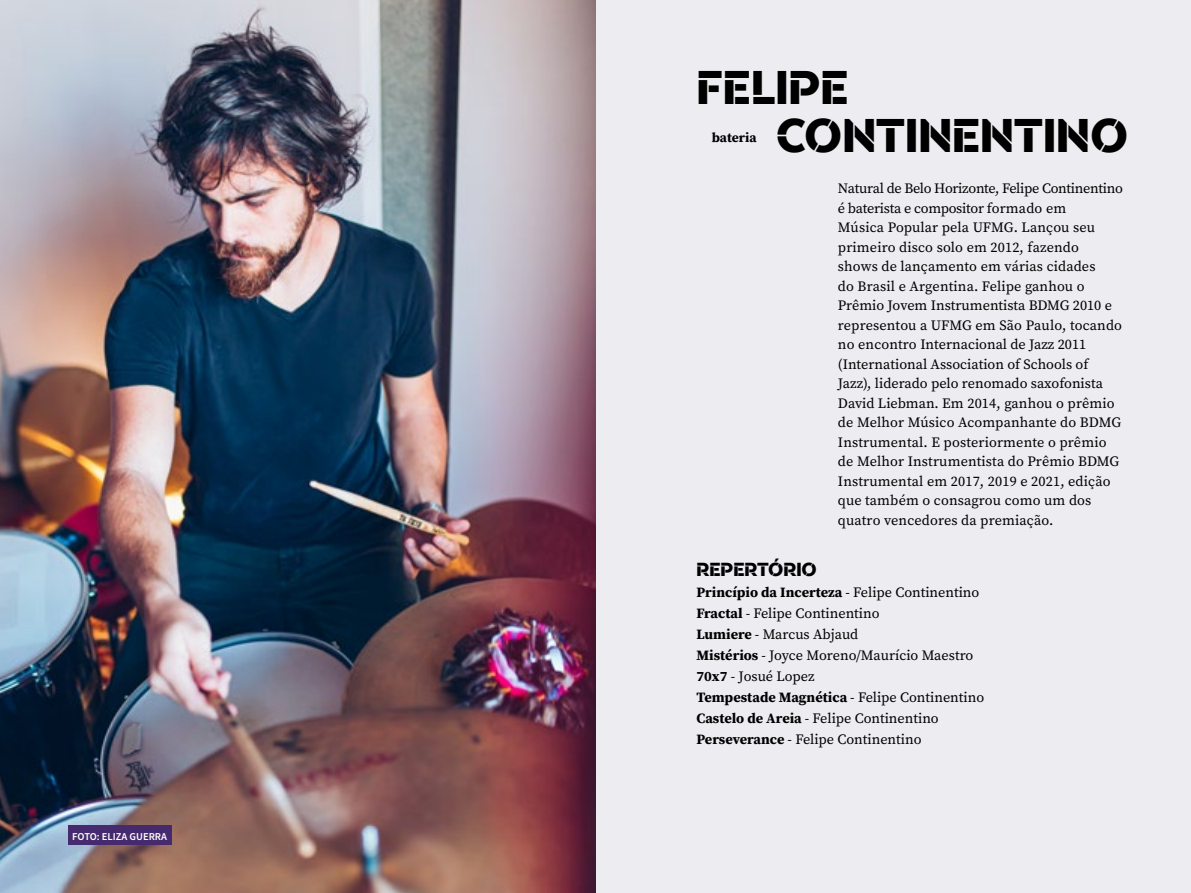
<style>
.page{position:relative;width:1191px;height:893px;background:#fff}
.page>*{position:absolute;margin:0;border:0;box-sizing:border-box;transform-origin:0 0}
.t1{font:45px/48px "Remo Stencil";color:#000}
.t2{font:18px "Remo Stencil";color:#000}
.t3{font:14.25px/19.5px "Source Serif Pro";color:#000}
.t4{font:700 13.5px "Source Serif Pro";color:#000}
.t5{font:600 10.5px "Source Sans Pro";color:#fffef7}
.s1{font-weight:700}
</style>
<div class="page">
<div style="left:595px;top:0;width:596px;height:893px;background:#ececf1"></div>
<img style="left:0;top:0;width:595px;height:893px">
<div style="left:68px;top:825px;width:103px;height:19px;background:#462a70"></div>
<p class="t5" style="left:72px;top:829px;width:96px">FOTO: ELIZA GUERRA</p>
<h1 class="t1" style="left:775px;top:63px;width:354px;text-indent:-79px">FELIPE<br>CONTINENTINO</h1>
<p class="t4" style="left:711px;top:128px;width:46px">bateria</p>
<p class="t3" style="left:838px;top:179px;width:286px">Natural de Belo Horizonte, Felipe Continentino é baterista e compositor formado em<br>Música Popular pela UFMG. Lançou seu primeiro disco solo em 2012, fazendo<br>shows de lançamento em várias cidades<br>do Brasil e Argentina. Felipe ganhou o Prêmio Jovem Instrumentista BDMG 2010 e representou a UFMG em São Paulo, tocando no encontro Internacional de Jazz 2011 (International Association of Schools of Jazz), liderado pelo renomado saxofonista David Liebman. Em 2014, ganhou o prêmio de Melhor Músico Acompanhante do BDMG Instrumental. E posteriormente o prêmio de Melhor Instrumentista do Prêmio BDMG Instrumental em 2017, 2019 e 2021, edição que também o consagrou como um dos quatro vencedores da premiação.</p>
<p class="t2" style="left:696px;top:558px;width:122px">REPERTÓRIO</p>
<p class="t3" style="left:696px;top:581px;width:289px;line-height:21px"><span class="s1">Princípio da Incerteza</span> - Felipe Continentino <span class="s1">Fractal</span> - Felipe Continentino<br><span class="s1">Lumiere</span> - Marcus Abjaud<br><span class="s1">Mistérios</span> - Joyce Moreno/Maurício Maestro <span class="s1">70x7</span> - Josué Lopez<br><span class="s1">Tempestade Magnética</span> - Felipe Continentino <span class="s1">Castelo de Areia</span> - Felipe Continentino <span class="s1">Perseverance</span> - Felipe Continentino</p>
</div>
